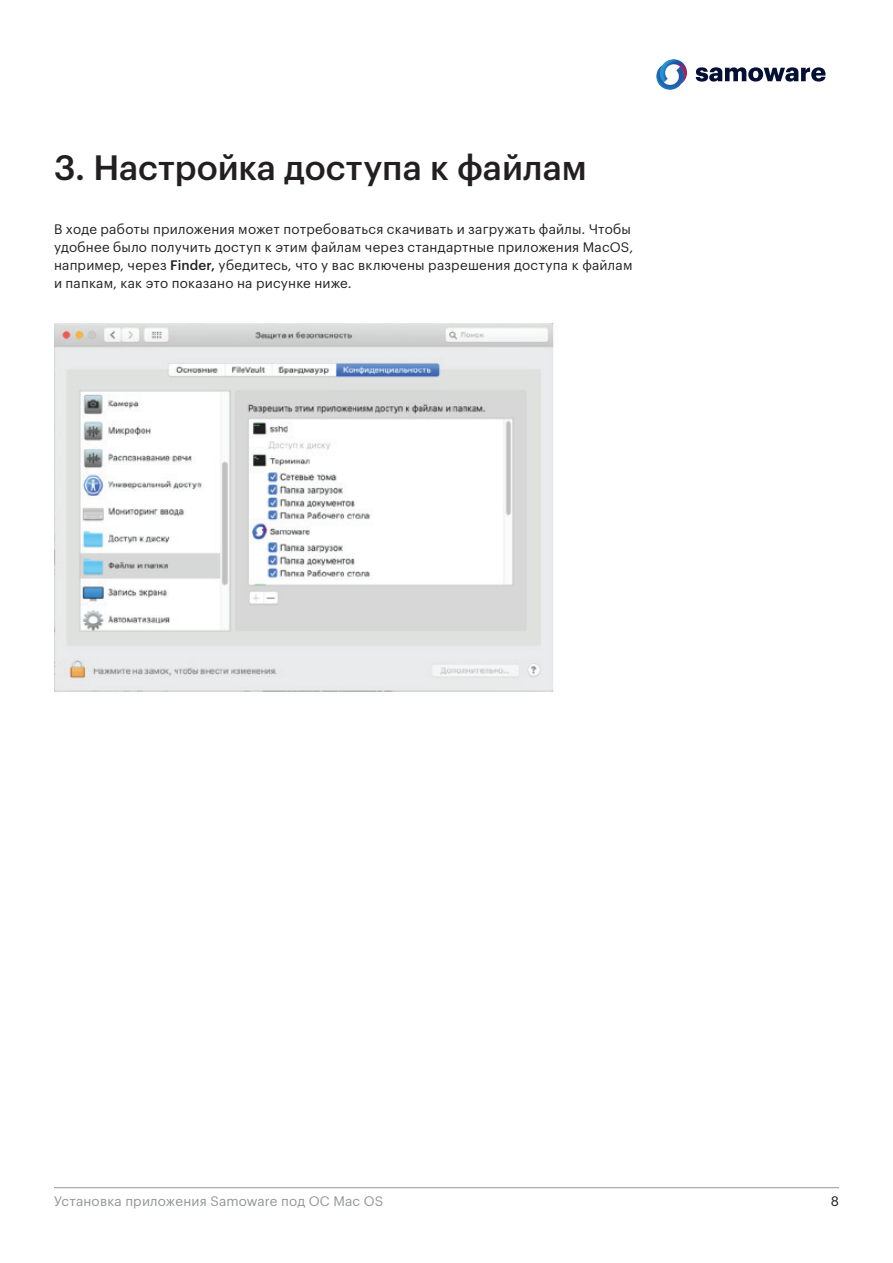
<style>
.page{position:relative;width:893px;height:1263px;background:#fff}
.page>*{position:absolute;margin:0;border:0;box-sizing:border-box;transform-origin:0 0}
.t1{font:500 34.5px "Graphik Cy";color:#231f20}
.t2{font:13.5px/18px "Graphik Cy";letter-spacing:.015em;color:#231f20}
.t3{font:13.5px "Graphik Cy";letter-spacing:.01em;color:#939598}
.s1{font-weight:500}
</style>
<div class="page">
<hr style="left:54px;top:1187px;width:785px;height:1px;background:#939598">
<img style="left:656px;top:59px;width:31px;height:31px">
<svg style="left:696px;top:67px;width:129px;height:15px"></svg>
<img style="left:54px;top:324px;width:500px;height:368px">
<h1 class="t1" style="left:54px;top:141px;width:534px">3. Настройка доступа к файлам</h1>
<p class="t2" style="left:54px;top:219px;width:581px">В ходе работы приложения может потребоваться скачивать и загружать файлы. Чтобы удобнее было получить доступ к этим файлам через стандартные приложения MacOS, например, через <span class="s1">Finder,</span> убедитесь, что у вас включены разрешения доступа к файлам и папкам, как это показано на рисунке ниже.</p>
<p class="t3" style="left:54px;top:1191px;width:331px">Установка приложения Samoware под ОС Mac OS</p>
<p class="t2" style="left:831px;top:1191px;width:10px">8</p>
</div>
